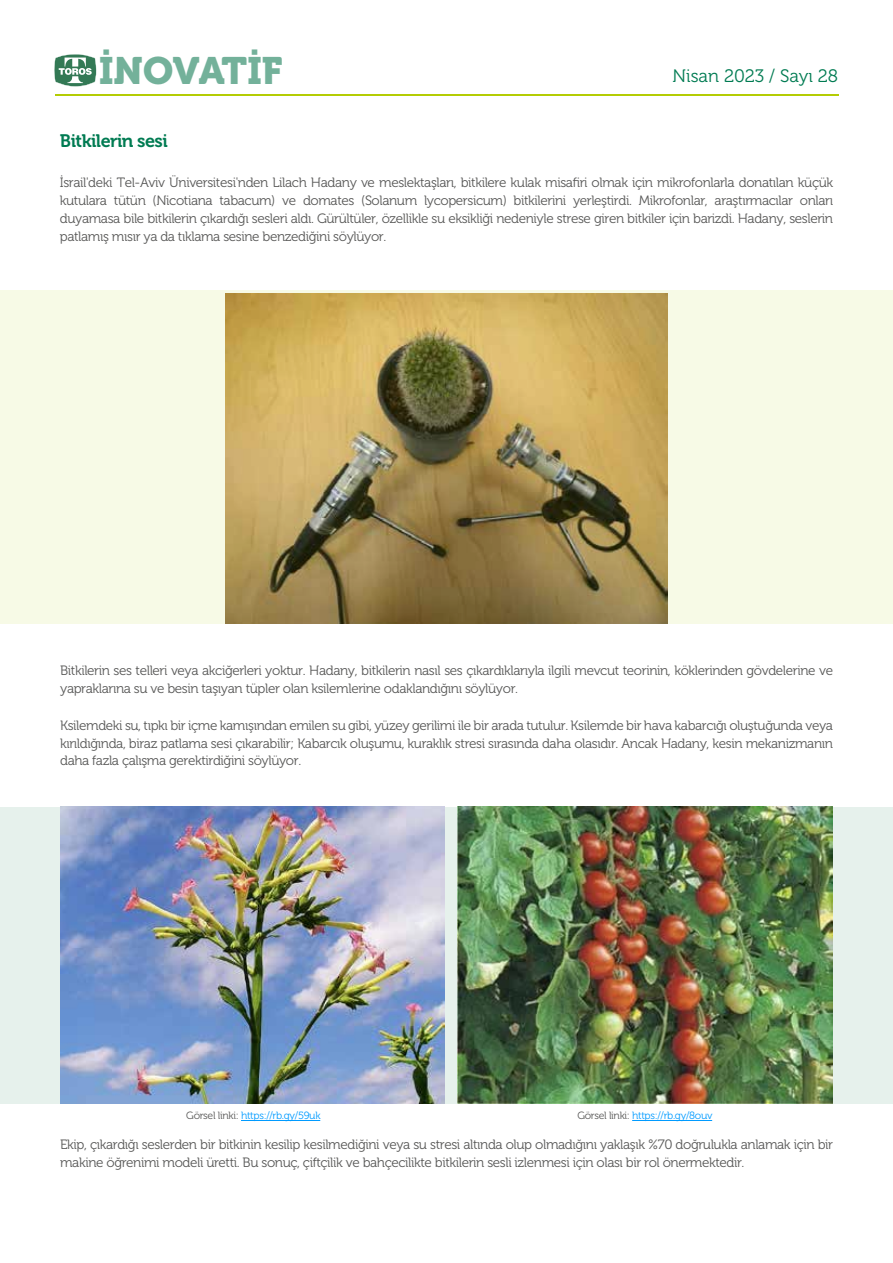
<style>
.page{position:relative;width:893px;height:1263px;background:#fff}
.page>*{position:absolute;margin:0;border:0;box-sizing:border-box;transform-origin:0 0}
.t1{font:37.95px "Museo 900";color:#73b19a}
.t2{font:18px "Museo 300";color:#007b52}
.t3{font:18px "Museo 700";letter-spacing:-.03em;color:#007b52}
.t4{font:13.5px/18px "Museo 300";letter-spacing:-.03em;color:#575756;text-align:justify}
.t5{font:10.5px "Museo 300";letter-spacing:-.03em;color:#009bff}
.s1{color:#575756}
</style>
<div class="page">
<div style="left:0;top:807px;width:893px;height:296px;background:#e6f1ec"></div>
<hr style="left:55px;top:94px;width:783px;height:2px;background:#b4cc04">
<svg style="left:54px;top:54px;width:43px;height:33px"></svg>
<img style="left:457px;top:807px;width:376px;height:296px">
<img style="left:60px;top:807px;width:384px;height:296px">
<svg style="left:0;top:290px;width:893px;height:333px;fill:#f7fae6"></svg>
<hr style="left:241px;top:1120px;width:79px;height:1px;background:#009bff">
<hr style="left:632px;top:1120px;width:80px;height:1px;background:#009bff">
<h1 class="t1" style="left:99px;top:49px;width:185px">İNOVATİF</h1>
<h2 class="t2" style="left:672px;top:67px;width:167px">Nisan 2023 / Sayı 28</h2>
<h2 class="t3" style="left:60px;top:131px;width:110px">Bitkilerin sesi</h2>
<p class="t4" style="left:60px;top:174px;width:775px">İsrail'deki Tel-Aviv Üniversitesi'nden Lilach Hadany ve meslektaşları, bitkilere kulak misafiri olmak için mikrofonlarla donatılan küçük kutulara tütün (Nicotiana tabacum) ve domates (Solanum lycopersicum) bitkilerini yerleştirdi. Mikrofonlar, araştırmacılar onları duyamasa bile bitkilerin çıkardığı sesleri aldı. Gürültüler, özellikle su eksikliği nedeniyle strese giren bitkiler için barizdi. Hadany, seslerin patlamış mısır ya da tıklama sesine benzediğini söylüyor.</p>
<p class="t4" style="left:60px;top:662px;width:774px">Bitkilerin ses telleri veya akciğerleri yoktur. Hadany, bitkilerin nasıl ses çıkardıklarıyla ilgili mevcut teorinin, köklerinden gövdelerine ve yapraklarına su ve besin taşıyan tüpler olan ksilemlerine odaklandığını söylüyor.</p>
<p class="t4" style="left:60px;top:716px;width:774px">Ksilemdeki su, tıpkı bir içme kamışından emilen su gibi, yüzey gerilimi ile bir arada tutulur. Ksilemde bir hava kabarcığı oluştuğunda veya kırıldığında, biraz patlama sesi çıkarabilir; Kabarcık oluşumu, kuraklık stresi sırasında daha olasıdır. Ancak Hadany, kesin mekanizmanın daha fazla çalışma gerektirdiğini söylüyor.</p>
<p class="t5" style="left:186px;top:1110px;width:136px"><span class="s1">Görsel linki:</span> https://rb.gy/59uk</p>
<p class="t5" style="left:577px;top:1110px;width:137px"><span class="s1">Görsel linki:</span> https://rb.gy/8ouv</p>
<p class="t4" style="left:60px;top:1135px;width:774px">Ekip, çıkardığı seslerden bir bitkinin kesilip kesilmediğini veya su stresi altında olup olmadığını yaklaşık %70 doğrulukla anlamak için bir makine öğrenimi modeli üretti. Bu sonuç, çiftçilik ve bahçecilikte bitkilerin sesli izlenmesi için olası bir rol önermektedir.</p>
</div>
